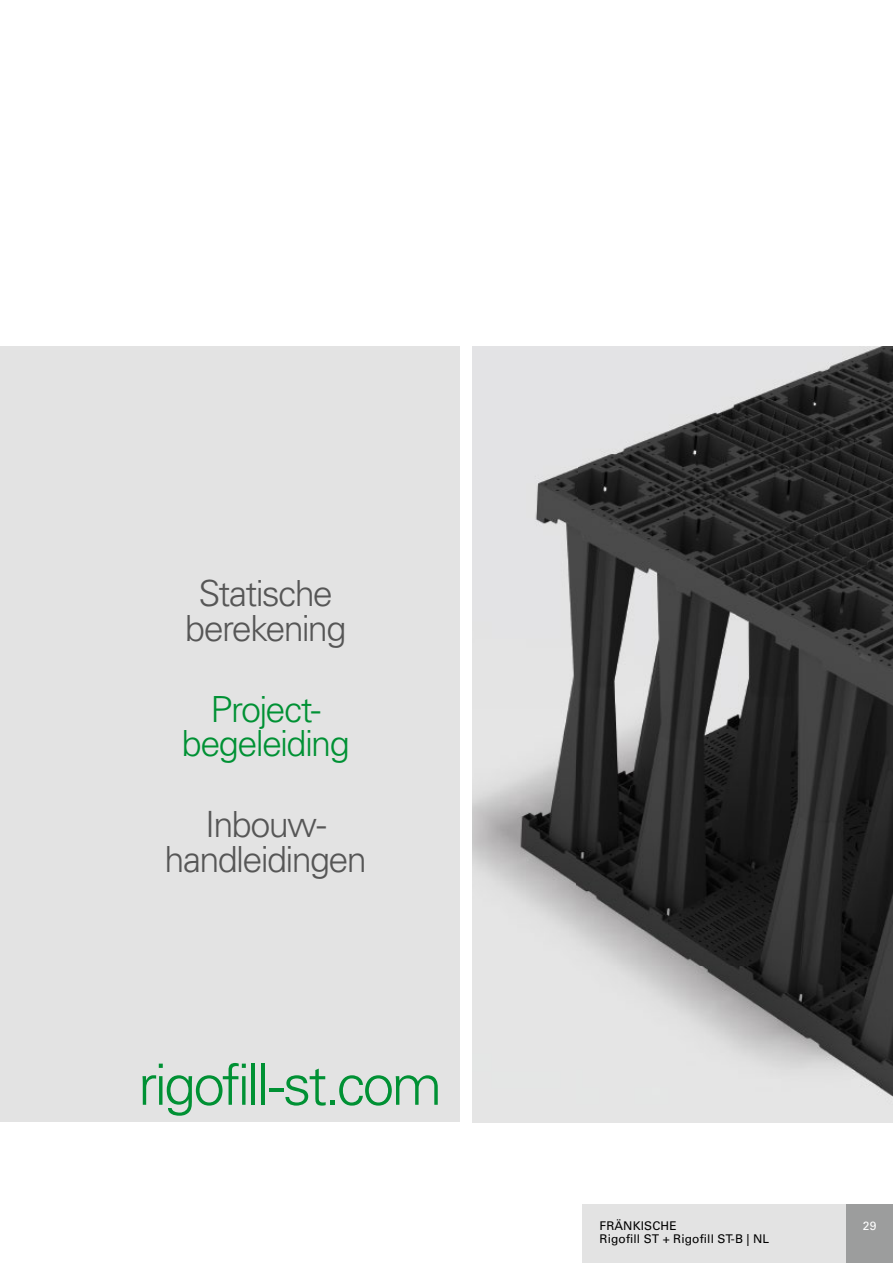
<style>
.page{position:relative;width:893px;height:1263px;background:#fff}
.page>*{position:absolute;margin:0;border:0;box-sizing:border-box;transform-origin:0 0}
.t1{font:300 57px "Univers";letter-spacing:-.05em;color:#009134}
.t2{font:300 36px/34.5px "Univers";letter-spacing:-.045em;color:#565656;text-align:center}
.t3{font:300 36px/34.5px "Univers";letter-spacing:-.045em;color:#009134;text-align:center}
.t4{font:12px "Univers";letter-spacing:.01em;color:#000}
.t5{font:12px "Univers";color:#fff}
</style>
<div class="page">
<img style="left:472px;top:346px;width:421px;height:776px">
<div style="left:0;top:347px;width:459px;height:775px;background:#e3e3e3"></div>
<div style="left:583px;top:1205px;width:310px;height:58px;background:#e3e3e3"></div>
<div style="left:846px;top:1205px;width:47px;height:58px;background:#9c9d9d"></div>
<p class="t2" style="left:185px;top:576px;width:163px">Statische berekening</p>
<p class="t3" style="left:182px;top:692px;width:169px">Project&shy;begeleiding</p>
<p class="t2" style="left:165px;top:807px;width:204px">Inbouw&shy;handleidingen</p>
<h1 class="t1" style="left:138px;top:1050px;width:305px">rigofill-st.com</h1>
<p class="t4" style="left:600px;top:1218px;width:79px">FRÄNKISCHE</p>
<p class="t5" style="left:863px;top:1218px;width:15px">29</p>
<p class="t4" style="left:600px;top:1232px;width:171px">Rigofill ST + Rigofill ST-B | NL</p>
</div>
